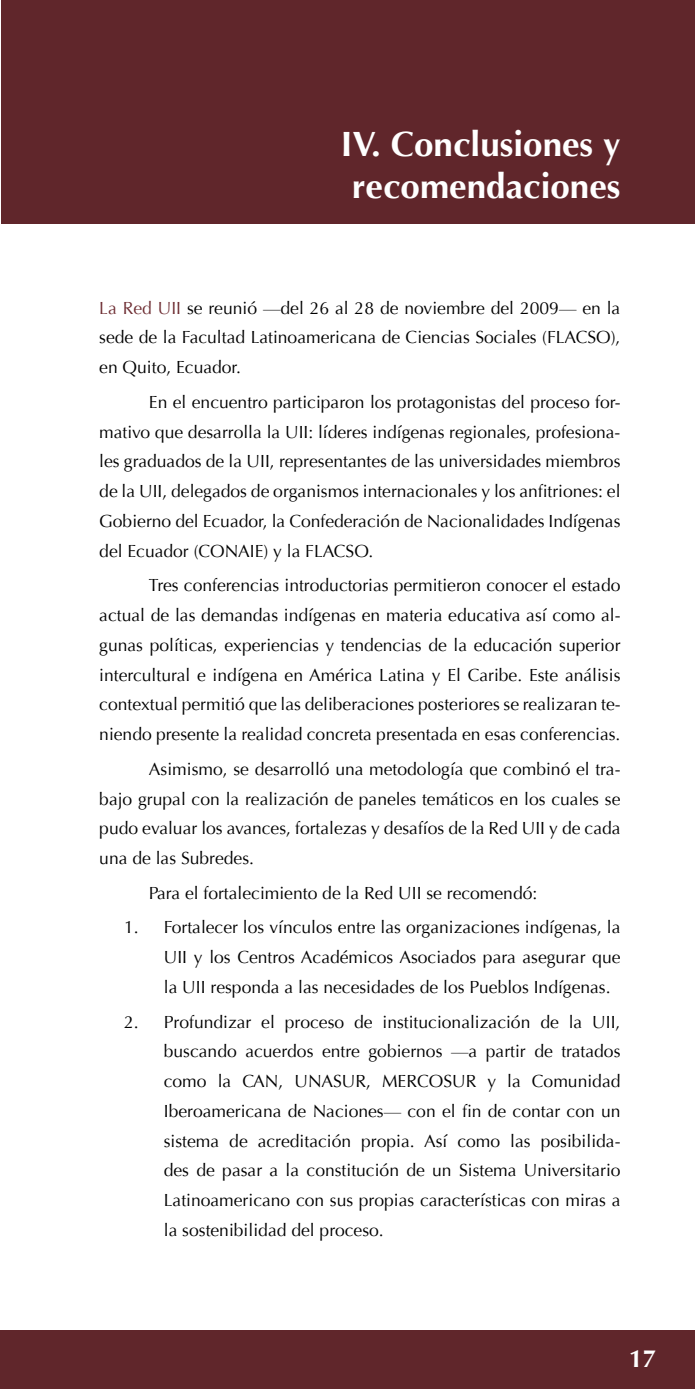
<style>
.page{position:relative;width:695px;height:1389px;background:#fff}
.page>*{position:absolute;margin:0;border:0;box-sizing:border-box;transform-origin:0 0}
.t1{font:700 35px/42px "Optima";color:#fff;text-align:center}
.t2{font:700 24.5px "Optima";color:#fff}
.t3{font:17.5px/29.8px "Optima";color:#000;text-align:justify}
.s1{color:#6e2e33}
</style>
<div class="page">
<div style="left:1px;top:0;width:693px;height:223px;background:#60262b"></div>
<div style="left:0;top:1330px;width:694px;height:59px;background:#60262b"></div>
<h1 class="t1" style="left:341px;top:124px;width:281px">IV. Conclusiones y recomendaciones</h1>
<p class="t3" style="left:99px;top:293px;width:522px"><span class="s1">La Red UII</span> se reunió —del 26 al 28 de noviembre del 2009— en la sede de la Facultad Latinoamericana de Ciencias Sociales (FLACSO), en Quito, Ecuador.</p>
<p class="t3" style="left:99px;top:387px;width:522px;text-indent:50px">En el encuentro participaron los protagonistas del proceso for&shy;mativo que desarrolla la UII: líderes indígenas regionales, profesiona&shy;les graduados de la UII, representantes de las universidades miembros de la UII, delegados de organismos internacionales y los anfitriones: el Gobierno del Ecuador, la Confederación de Nacionalidades Indígenas del Ecuador (CONAIE) y la FLACSO.</p>
<p class="t3" style="left:99px;top:571px;width:522px;text-indent:50px">Tres conferencias introductorias permitieron conocer el estado actual de las demandas indígenas en materia educativa así como al&shy;gunas políticas, experiencias y tendencias de la educación superior intercultural e indígena en América Latina y El Caribe. Este análisis contextual permitió que las deliberaciones posteriores se realizaran te&shy;niendo presente la realidad concreta presentada en esas conferencias.</p>
<p class="t3" style="left:99px;top:754px;width:522px;text-indent:50px">Asimismo, se desarrolló una metodología que combinó el tra&shy;bajo grupal con la realización de paneles temáticos en los cuales se pudo evaluar los avances, fortalezas y desafíos de la Red UII y de cada una de las Subredes.</p>
<p class="t3" style="left:149px;top:878px;width:390px">Para el fortalecimiento de la Red UII se recomendó:</p>
<p class="t3" style="left:164px;top:913px;width:458px;text-indent:-40px">1. Fortalecer los vínculos entre las organizaciones indígenas, la UII y los Centros Académicos Asociados para asegurar que la UII responda a las necesidades de los Pueblos Indígenas.</p>
<p class="t3" style="left:164px;top:1007px;width:458px;text-indent:-40px">2. Profundizar el proceso de institucionalización de la UII, buscando acuerdos entre gobiernos —a partir de tratados como la CAN, UNASUR, MERCOSUR y la Comunidad Iberoamericana de Naciones— con el fin de contar con un sistema de acreditación propia. Así como las posibilida&shy;des de pasar a la constitución de un Sistema Universitario Latinoamericano con sus propias características con miras a la sostenibilidad del proceso.</p>
<h2 class="t2" style="left:629px;top:1344px;width:29px">17</h2>
</div>
